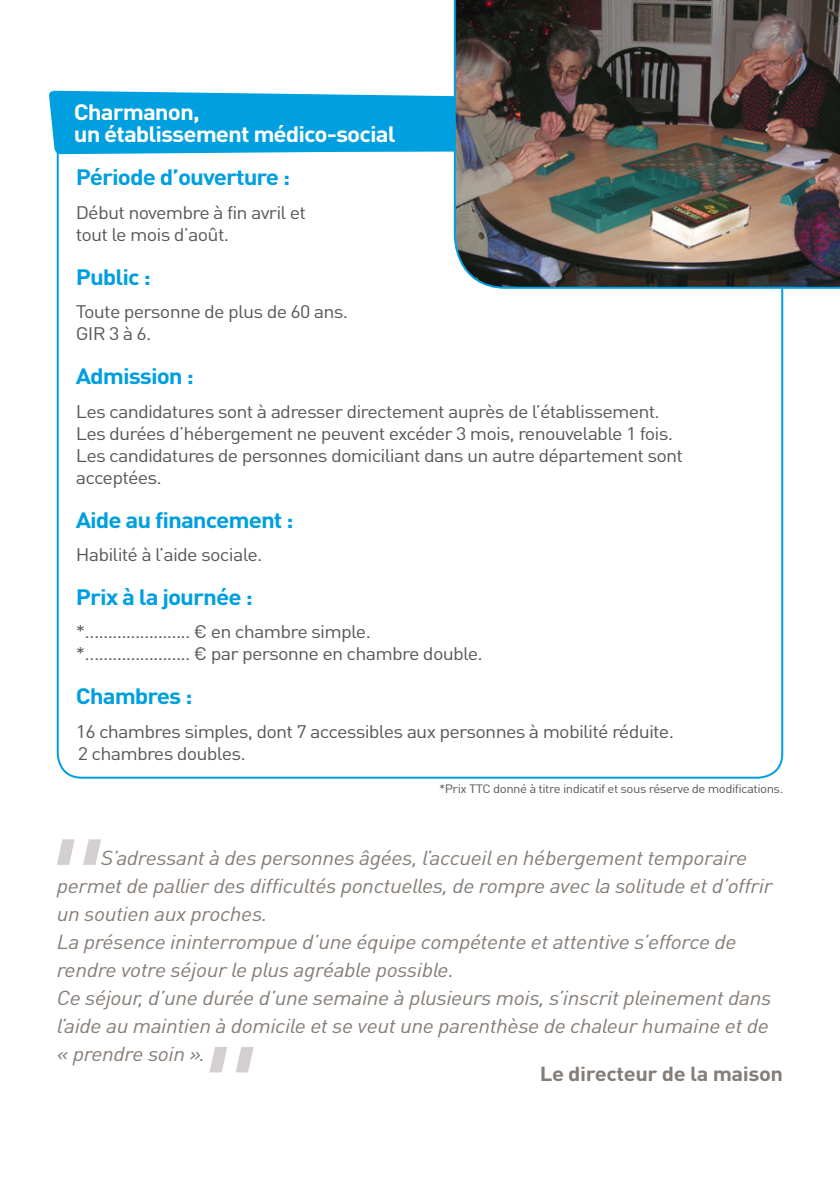
<style>
.page{position:relative;width:840px;height:1191px;background:#fff}
.page>*{position:absolute;margin:0;border:0;box-sizing:border-box;transform-origin:0 0}
.t1{font:700 22px "DIN Pro";letter-spacing:-.04em;color:#009fdf;scale:1.1 1}
.t2{font:700 22px/22px "DIN Pro";letter-spacing:-.04em;color:#fff;scale:1.1 1}
.t3{font:italic 20px/28px "DIN Pro";letter-spacing:-.02em;color:#857d77;scale:1.1 1}
.t4{font:700 20px "DIN Pro";letter-spacing:-.02em;color:#857d77;scale:1.1 1}
.t5{font:18px/22px "DIN Pro";letter-spacing:-.04em;color:#57585a;scale:1.1 1}
.t6{font:12px "DIN Pro";letter-spacing:-.04em;color:#57585a;scale:1.1 1}
</style>
<div class="page">
<div style="left:49px;top:91px;width:404px;height:61px;background:#009fdf"></div>
<svg style="left:56px;top:149px;width:727px;height:630px"></svg>
<img style="left:453px;top:0;width:386px;height:289px">
<img style="left:460px;top:205px;width:11px;height:31px">
<svg style="left:57px;top:839px;width:44px;height:26px"></svg>
<svg style="left:209px;top:1047px;width:44px;height:25px"></svg>
<p class="t2" style="left:74px;top:99px;width:294px">Charmanon,<br>un établissement médico-social</p>
<p class="t1" style="left:76px;top:159px;width:196px">Période d’ouverture :</p>
<p class="t5" style="left:76px;top:199px;width:211px">Début novembre à fin avril et tout le mois d’août.</p>
<p class="t1" style="left:76px;top:258px;width:70px">Public :</p>
<p class="t5" style="left:76px;top:299px;width:249px">Toute personne de plus de 60 ans.<br>GIR 3 à 6.</p>
<p class="t1" style="left:76px;top:358px;width:109px">Admission :</p>
<p class="t5" style="left:76px;top:398px;width:553px">Les candidatures sont à adresser directement auprès de l’établissement.<br>Les durées d’hébergement ne peuvent excéder 3 mois, renouvelable 1 fois.<br>Les candidatures de personnes domiciliant dans un autre département sont acceptées.</p>
<p class="t1" style="left:76px;top:501px;width:199px">Aide au financement :</p>
<p class="t5" style="left:76px;top:541px;width:171px">Habilité à l’aide sociale.</p>
<p class="t1" style="left:76px;top:578px;width:162px">Prix à la journée :</p>
<p class="t5" style="left:76px;top:619px;width:371px">*….................... € en chambre simple. *….................... € par personne en chambre double.</p>
<p class="t1" style="left:76px;top:678px;width:107px">Chambres :</p>
<p class="t5" style="left:76px;top:718px;width:545px">16 chambres simples, dont 7 accessibles aux personnes à mobilité réduite.<br>2 chambres doubles.</p>
<p class="t6" style="left:439px;top:779px;width:314px">*Prix TTC donné à titre indicatif et sous réserve de modifications.</p>
<p class="t3" style="left:57px;top:841px;width:651px;text-indent:44px">S’adressant à des personnes âgées, l’accueil en hébergement temporaire permet de pallier des difficultés ponctuelles, de rompre avec la solitude et d’offrir un soutien aux proches.<br>La présence ininterrompue d’une équipe compétente et attentive s’efforce de rendre votre séjour le plus agréable possible.<br>Ce séjour, d’une durée d’une semaine à plusieurs mois, s’inscrit pleinement dans l’aide au maintien à domicile et se veut une parenthèse de chaleur humaine et de « prendre soin ».</p>
<p class="t4" style="left:539px;top:1057px;width:223px">Le directeur de la maison</p>
</div>
